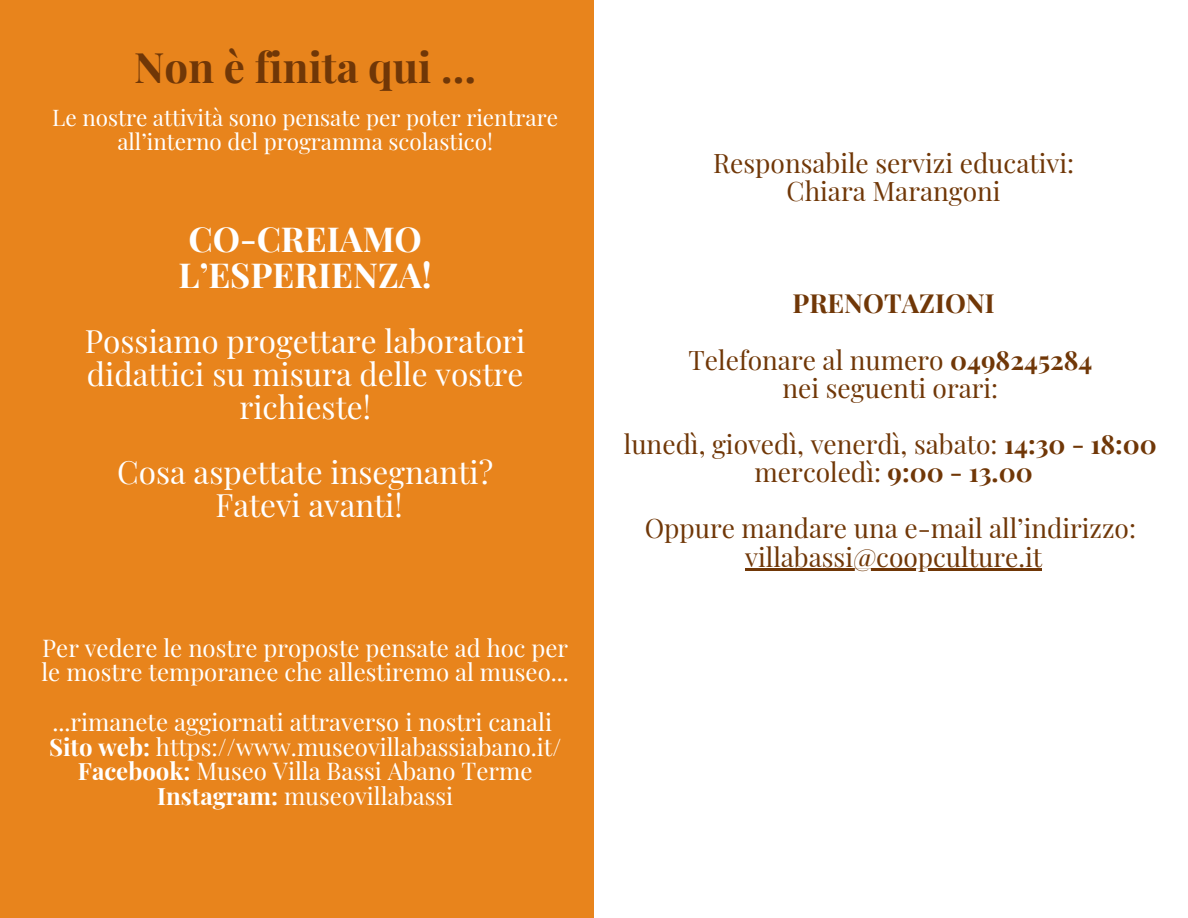
<style>
.page{position:relative;width:1188px;height:918px;background:#e8841c}
.page>*{position:absolute;margin:0;border:0;box-sizing:border-box;transform-origin:0 0}
.t1{font:700 42px "Playfair Display";color:#703707}
.t2{font:700 34.5px/36px "Playfair Display";color:#fff}
.t3{font:31.5px/32.7px "Playfair Display";color:#fff;text-align:center}
.t4{font:26.25px "Playfair Display";color:#703707}
.t5{font:700 26.25px "Playfair Display";color:#703707}
.t6{font:24px/24.8px "Playfair Display";color:#fff}
.t7{font:22.5px/23.7px "Playfair Display";color:#fff;text-align:center}
.s1{font-weight:700}
</style>
<div class="page">
<div style="left:594px;top:0;width:594px;height:918px;background:#fff"></div>
<hr style="left:745px;top:569px;width:297px;height:2px;background:#703707">
<p class="t1" style="left:134px;top:38px;width:343px">Non è finita qui …</p>
<p class="t7" style="left:52px;top:105px;width:507px">Le nostre attività sono pensate per poter rientrare all’interno del programma scolastico!</p>
<p class="t2" style="left:179px;top:220px;width:255px">CO-CREIAMO<br>L’ESPERIENZA!</p>
<p class="t3" style="left:85px;top:324px;width:442px">Possiamo progettare laboratori didattici su misura delle vostre richieste!</p>
<p class="t3" style="left:117px;top:455px;width:378px">Cosa aspettate insegnanti?</p>
<p class="t3" style="left:215px;top:487px;width:189px">Fatevi avanti!</p>
<p class="t6" style="left:41px;top:634px;width:529px">Per vedere le nostre proposte pensate ad hoc per le mostre temporanee che allestiremo al museo...</p>
<p class="t6" style="left:52px;top:709px;width:501px">...rimanete aggiornati attraverso i nostri canali</p>
<p class="t6" style="left:49px;top:733px;width:514px"><span class="s1">Sito web:</span> https://www.museovillabassiabano.it/</p>
<p class="t6" style="left:78px;top:758px;width:456px"><span class="s1">Facebook:</span> Museo Villa Bassi Abano Terme</p>
<p class="t6" style="left:157px;top:783px;width:298px"><span class="s1">Instagram:</span> museovillabassi</p>
<p class="t4" style="left:713px;top:144px;width:362px">Responsabile servizi educativi:</p>
<p class="t4" style="left:787px;top:173px;width:216px">Chiara Marangoni</p>
<p class="t5" style="left:793px;top:285px;width:204px">PRENOTAZIONI</p>
<p class="t4" style="left:689px;top:341px;width:405px">Telefonare al numero <span class="s1">0498245284</span></p>
<p class="t4" style="left:782px;top:369px;width:217px">nei seguenti orari:</p>
<p class="t4" style="left:624px;top:426px;width:535px">lunedì, giovedì, venerdì, sabato: <span class="s1">14:30 - 18:00</span></p>
<p class="t4" style="left:755px;top:454px;width:280px">mercoledì: <span class="s1">9:00 - 13.00</span></p>
<p class="t4" style="left:645px;top:510px;width:493px">Oppure mandare una e-mail all’indirizzo:</p>
<p class="t4" style="left:745px;top:538px;width:298px">villabassi@coopculture.it</p>
</div>
